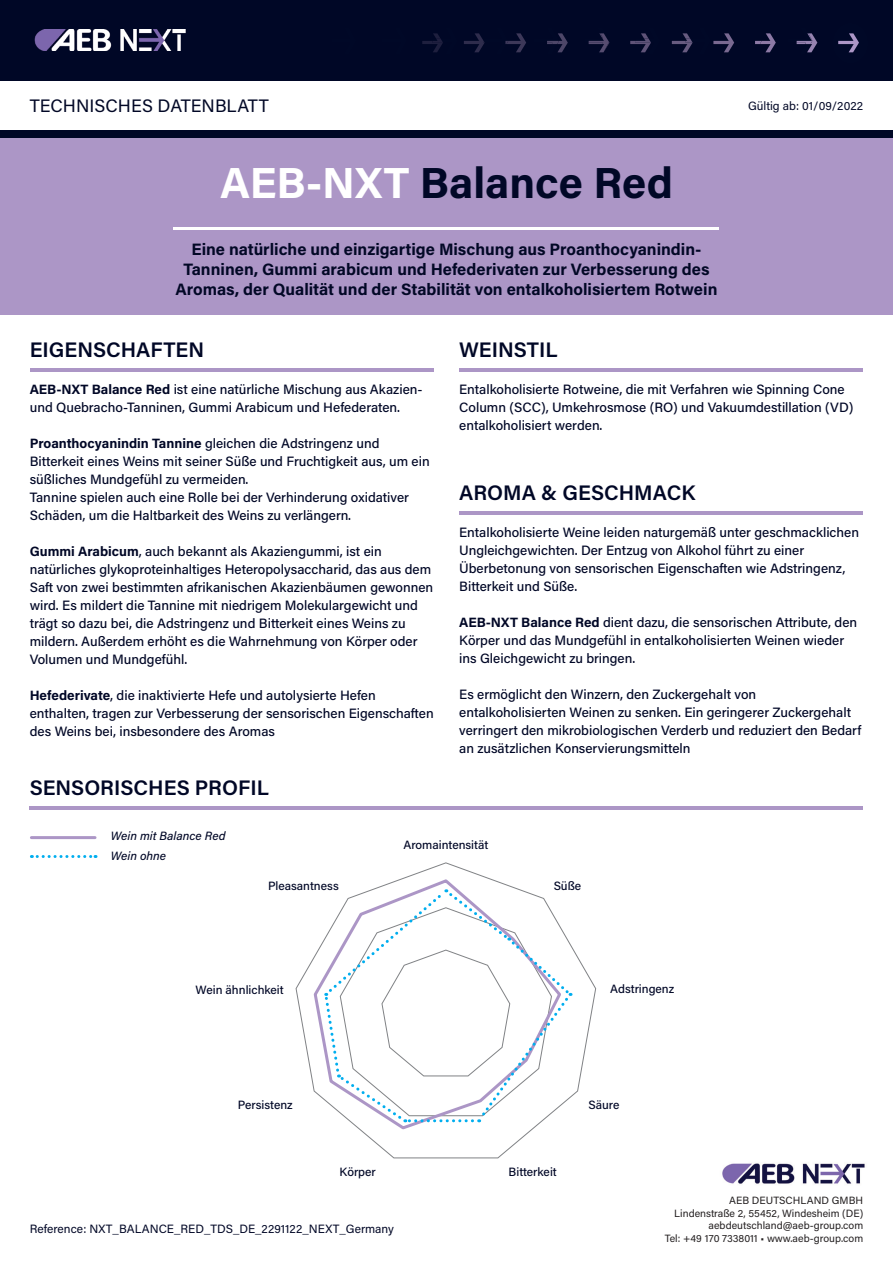
<style>
.page{position:relative;width:893px;height:1263px;background:#fff}
.page>*{position:absolute;margin:0;border:0;box-sizing:border-box;transform-origin:0 0}
.t1{font:700 43.5px "Acumin Pro";color:#010827}
.t2{font:600 21px "Acumin Pro";color:#000726}
.t3{font:18px "Acumin Pro";color:#020826}
.t4{font:700 16.5px/19.8px "Acumin Pro";color:#020826;text-align:center}
.t5{font:500 13.5px/18px "Acumin Pro";color:#000726}
.t6{font:500 12px "Acumin Pro";color:#000726}
.t7{font:12px "Acumin Pro";color:#000726}
.t8{font:italic 500 12px/20.1px "Acumin Pro";color:#000726}
.t9{font:12px "Acumin Pro";color:#020826}
.t10{font:10.5px/12.6px "Acumin Pro";color:#231f20;text-align:right}
.s1{color:#fff}
.s2{font-weight:700}
</style>
<div class="page">
<div style="left:0;top:0;width:893px;height:81px;background:#000726"></div>
<div style="left:0;top:138px;width:893px;height:177px;background:#ac96c6"></div>
<div style="left:0;top:130px;width:893px;height:8px;background:#000726"></div>
<img style="left:34px;top:30px;width:152px;height:21px">
<img style="left:722px;top:1163px;width:143px;height:21px">
<svg style="left:422px;top:33px;width:21px;height:19px"></svg>
<svg style="left:464px;top:33px;width:62px;height:20px"></svg>
<svg style="left:547px;top:33px;width:21px;height:20px"></svg>
<svg style="left:588px;top:33px;width:22px;height:20px"></svg>
<svg style="left:630px;top:33px;width:21px;height:20px"></svg>
<svg style="left:672px;top:33px;width:104px;height:20px"></svg>
<svg style="left:796px;top:33px;width:21px;height:20px"></svg>
<svg style="left:838px;top:33px;width:21px;height:20px"></svg>
<hr style="left:174px;top:227px;width:545px;height:3px;background:#fff">
<hr style="left:30px;top:368px;width:404px;height:3px;background:#ac96c6">
<hr style="left:30px;top:806px;width:833px;height:3px;background:#ac96c6">
<hr style="left:459px;top:368px;width:404px;height:3px;background:#ac96c6">
<hr style="left:459px;top:511px;width:404px;height:3px;background:#ac96c6">
<svg style="left:296px;top:862px;width:300px;height:296px"></svg>
<hr style="left:31px;top:836px;width:64px;height:3px;background:#ac96c6">
<svg style="left:31px;top:855px;width:65px;height:3px"></svg>
<svg style="left:312px;top:877px;width:251px;height:254px"></svg>
<svg style="left:323px;top:888px;width:249px;height:234px"></svg>
<h3 class="t3" style="left:30px;top:93px;width:240px">TECHNISCHES DATENBLATT</h3>
<h1 class="t1" style="left:220px;top:152px;width:454px"><span class="s1">AEB-NXT</span> Balance Red</h1>
<p class="t4" style="left:176px;top:239px;width:543px">Eine natürliche und einzigartige Mischung aus Proanthocyanindin-<br>Tanninen, Gummi arabicum und Hefederivaten zur Verbesserung des<br>Aromas, der Qualität und der Stabilität von entalkoholisiertem Rotwein</p>
<h2 class="t2" style="left:30px;top:335px;width:176px">EIGENSCHAFTEN</h2>
<h2 class="t2" style="left:459px;top:335px;width:100px">WEINSTIL</h2>
<p class="t9" style="left:748px;top:97px;width:117px">Gültig ab: 01/09/2022</p>
<p class="t5" style="left:30px;top:379px;width:394px"><span class="s2">AEB-NXT Balance Red</span> ist eine natürliche Mischung aus Akazien&shy;und Quebracho-Tanninen, Gummi Arabicum und Hefederaten.</p>
<p class="t5" style="left:30px;top:433px;width:401px"><span class="s2">Proanthocyanindin Tannine</span> gleichen die Adstringenz und Bitterkeit eines Weins mit seiner Süße und Fruchtigkeit aus, um ein süßliches Mundgefühl zu vermeiden.<br>Tannine spielen auch eine Rolle bei der Verhinderung oxidativer Schäden, um die Haltbarkeit des Weins zu verlängern.</p>
<p class="t5" style="left:30px;top:541px;width:405px"><span class="s2">Gummi Arabicum</span>, auch bekannt als Akaziengummi, ist ein natürliches glykoproteinhaltiges Heteropolysaccharid, das aus dem Saft von zwei bestimmten afrikanischen Akazienbäumen gewonnen wird. Es mildert die Tannine mit niedrigem Molekulargewicht und trägt so dazu bei, die Adstringenz und Bitterkeit eines Weins zu mildern. Außerdem erhöht es die Wahrnehmung von Körper oder Volumen und Mundgefühl.</p>
<p class="t5" style="left:30px;top:685px;width:405px"><span class="s2">Hefederivate</span>, die inaktivierte Hefe und autolysierte Hefen enthalten, tragen zur Verbesserung der sensorischen Eigenschaften des Weins bei, insbesondere des Aromas</p>
<h2 class="t2" style="left:30px;top:773px;width:241px">SENSORISCHES PROFIL</h2>
<p class="t5" style="left:459px;top:379px;width:396px">Entalkoholisierte Rotweine, die mit Verfahren wie Spinning Cone<br>Column (SCC), Umkehrosmose (RO) und Vakuumdestillation (VD) entalkoholisiert werden.</p>
<h2 class="t2" style="left:459px;top:478px;width:237px">AROMA &amp; GESCHMACK</h2>
<p class="t5" style="left:459px;top:522px;width:401px">Entalkoholisierte Weine leiden naturgemäß unter geschmacklichen Ungleichgewichten. Der Entzug von Alkohol führt zu einer Überbetonung von sensorischen Eigenschaften wie Adstringenz, Bitterkeit und Süße.</p>
<p class="t5" style="left:459px;top:612px;width:399px"><span class="s2">AEB-NXT Balance Red</span> dient dazu, die sensorischen Attribute, den<br>Körper und das Mundgefühl in entalkoholisierten Weinen wieder ins Gleichgewicht zu bringen.</p>
<p class="t5" style="left:459px;top:684px;width:404px">Es ermöglicht den Winzern, den Zuckergehalt von entalkoholisierten Weinen zu senken. Ein geringerer Zuckergehalt verringert den mikrobiologischen Verderb und reduziert den Bedarf an zusätzlichen Konservierungsmitteln</p>
<p class="t8" style="left:111px;top:825px;width:116px">Wein mit Balance Red<br>Wein ohne</p>
<p class="t6" style="left:403px;top:836px;width:86px">Aromaintensität</p>
<p class="t6" style="left:268px;top:877px;width:72px">Pleasantness</p>
<p class="t6" style="left:554px;top:877px;width:29px">Süße</p>
<p class="t6" style="left:196px;top:982px;width:90px">Wein ähnlichkeit</p>
<p class="t6" style="left:610px;top:981px;width:65px">Adstringenz</p>
<p class="t6" style="left:238px;top:1097px;width:56px">Persistenz</p>
<p class="t6" style="left:340px;top:1163px;width:38px">Körper</p>
<p class="t6" style="left:509px;top:1163px;width:50px">Bitterkeit</p>
<p class="t7" style="left:30px;top:1220px;width:366px">Reference: NXT_BALANCE_RED_TDS_DE_2291122_NEXT_Germany</p>
<p class="t6" style="left:588px;top:1097px;width:33px">Säure</p>
<p class="t10" style="left:665px;top:1193px;width:200px">AEB DEUTSCHLAND GMBH<br>Lindenstraße 2, 55452, Windesheim (DE) aebdeutschland@aeb-group.com<br>Tel: +49 170 7338011 • www.aeb-group.com</p>
</div>
